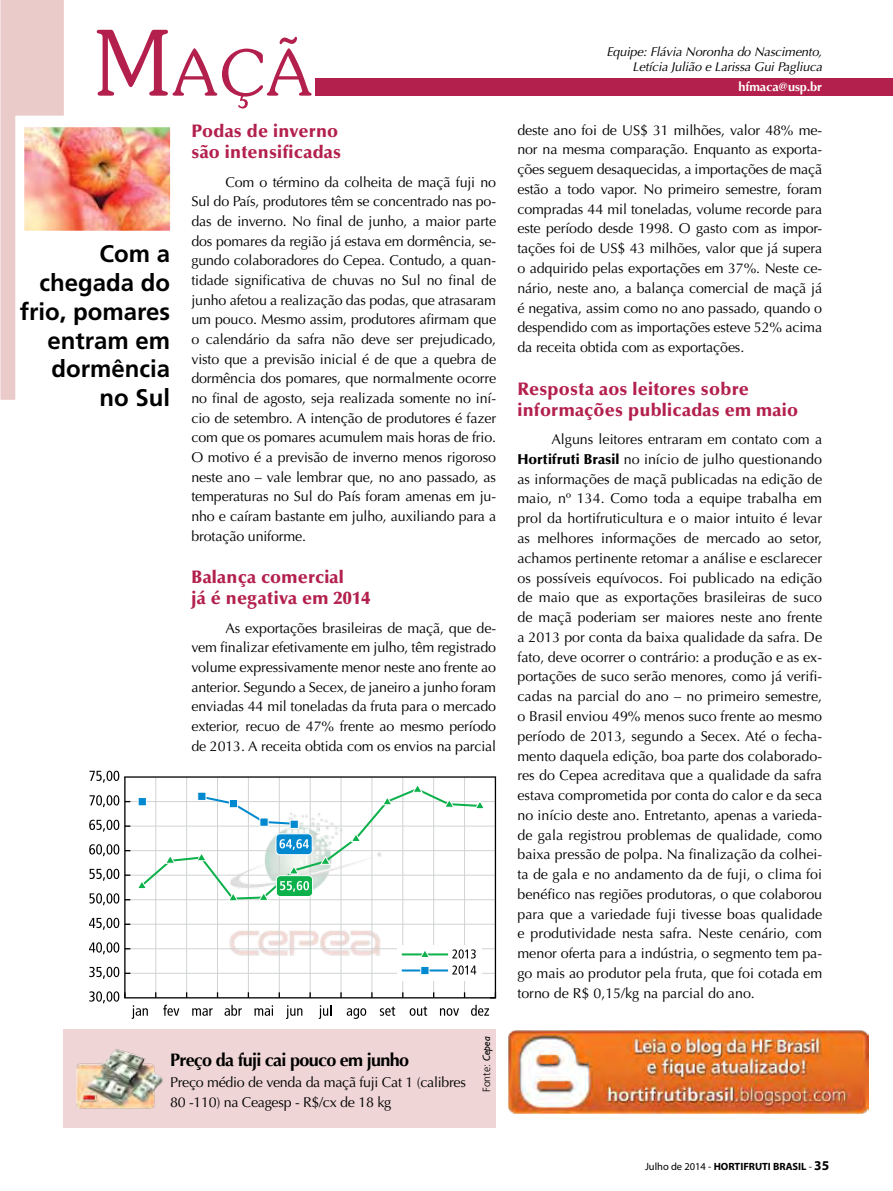
<style>
.page{position:relative;width:893px;height:1191px;background:#fff}
.page>*{position:absolute;margin:0;border:0;box-sizing:border-box;transform-origin:0 0}
.t1{font:300 63px "Souvenir";color:#b3204d}
.t2{font:700 24px/28.8px "Frutiger";color:#000;text-align:right}
.t3{font:900 18px/21.1px "Optima";letter-spacing:.015em;color:#b3204d}
.t4{font:700 18px "Optima";letter-spacing:-.04em;color:#000}
.t5{font:14.25px/19.8px "Optima";letter-spacing:-.01em;color:#000;text-align:justify}
.t6{font:italic 12.75px/15px "Optima";letter-spacing:-.01em;color:#000;text-align:right}
.t7{font:700 12.75px "Optima";letter-spacing:-.01em;color:#fff}
.t8{font:700 10.5px "Myriad";color:#000}
.t9{font:300 10.5px "Frutiger";color:#000}
.s1{font-size:90px}
.s2{font-family:"Humanist 521 BT";font-weight:400;font-style:italic}
.s3{font-weight:900}
.s4{font-weight:400}
.s5{font-size:13.5px}
</style>
<div class="page">
<div style="left:316px;top:79px;width:577px;height:17px;background:#b3204d"></div>
<div style="left:64px;top:1029px;width:432px;height:98px;background:#efd5d5"></div>
<img style="left:76px;top:1049px;width:87px;height:59px">
<svg style="left:0;top:0;width:64px;height:400px"></svg>
<img style="left:25px;top:128px;width:144px;height:102px">
<div style="left:21px;top:124px;width:152px;height:110px;border:3px solid #fff"></div>
<img style="left:508px;top:1030px;width:361px;height:84px">
<img style="left:224px;top:901px;width:164px;height:58px">
<svg style="left:132px;top:1005px;width:16px;height:14px"></svg>
<svg style="left:163px;top:1004px;width:16px;height:11px"></svg>
<svg style="left:192px;top:1008px;width:21px;height:7px"></svg>
<svg style="left:224px;top:1004px;width:18px;height:11px"></svg>
<svg style="left:254px;top:1005px;width:19px;height:10px"></svg>
<svg style="left:286px;top:1005px;width:16px;height:14px"></svg>
<svg style="left:319px;top:1005px;width:12px;height:14px"></svg>
<svg style="left:347px;top:1008px;width:19px;height:11px"></svg>
<svg style="left:380px;top:1006px;width:15px;height:9px"></svg>
<svg style="left:410px;top:1006px;width:17px;height:9px"></svg>
<svg style="left:440px;top:1008px;width:19px;height:7px"></svg>
<svg style="left:471px;top:1004px;width:18px;height:11px"></svg>
<svg style="left:89px;top:966px;width:30px;height:12px"></svg>
<svg style="left:89px;top:942px;width:30px;height:12px"></svg>
<svg style="left:89px;top:917px;width:30px;height:12px"></svg>
<svg style="left:90px;top:893px;width:29px;height:12px"></svg>
<svg style="left:90px;top:868px;width:29px;height:12px"></svg>
<svg style="left:89px;top:844px;width:30px;height:12px"></svg>
<svg style="left:89px;top:819px;width:30px;height:12px"></svg>
<svg style="left:89px;top:795px;width:30px;height:12px"></svg>
<svg style="left:89px;top:770px;width:30px;height:12px"></svg>
<hr style="left:155px;top:777px;width:1px;height:220px;background:#d1d3d4">
<hr style="left:186px;top:777px;width:1px;height:220px;background:#d1d3d4">
<hr style="left:217px;top:777px;width:1px;height:220px;background:#d1d3d4">
<hr style="left:248px;top:777px;width:1px;height:220px;background:#d1d3d4">
<hr style="left:279px;top:777px;width:1px;height:220px;background:#d1d3d4">
<hr style="left:310px;top:777px;width:1px;height:220px;background:#d1d3d4">
<hr style="left:341px;top:777px;width:1px;height:220px;background:#d1d3d4">
<hr style="left:372px;top:777px;width:1px;height:220px;background:#d1d3d4">
<hr style="left:403px;top:777px;width:1px;height:220px;background:#d1d3d4">
<hr style="left:433px;top:777px;width:1px;height:220px;background:#d1d3d4">
<hr style="left:464px;top:777px;width:1px;height:220px;background:#d1d3d4">
<hr style="left:125px;top:801px;width:370px;height:1px;background:#d1d3d4">
<hr style="left:125px;top:997px;width:370px;height:1px;background:#000">
<hr style="left:125px;top:973px;width:370px;height:1px;background:#d1d3d4">
<hr style="left:125px;top:948px;width:370px;height:1px;background:#d1d3d4">
<hr style="left:125px;top:924px;width:370px;height:1px;background:#d1d3d4">
<hr style="left:125px;top:899px;width:370px;height:1px;background:#d1d3d4">
<hr style="left:125px;top:875px;width:370px;height:1px;background:#d1d3d4">
<hr style="left:125px;top:850px;width:370px;height:1px;background:#d1d3d4">
<hr style="left:125px;top:826px;width:370px;height:1px;background:#d1d3d4">
<hr style="left:125px;top:776px;width:370px;height:1px;background:#000">
<hr style="left:124px;top:777px;width:2px;height:220px;background:#000">
<hr style="left:495px;top:777px;width:1px;height:220px;background:#000">
<svg style="left:89px;top:991px;width:37px;height:12px"></svg>
<div style="left:397px;top:945px;width:85px;height:35px;background:#fff"></div>
<hr style="left:402px;top:953px;width:46px;height:2px;background:#0db14b">
<svg style="left:452px;top:949px;width:24px;height:9px"></svg>
<hr style="left:402px;top:969px;width:46px;height:2px;background:#0089cf">
<div style="left:420px;top:966px;width:9px;height:9px;background:#0089cf;border:1px solid #fff"></div>
<svg style="left:452px;top:965px;width:24px;height:9px"></svg>
<svg style="left:419px;top:951px;width:11px;height:6px"></svg>
<svg style="left:136px;top:783px;width:349px;height:118px"></svg>
<div style="left:197px;top:792px;width:9px;height:8px;background:#0089cf;border:1px solid #fff"></div>
<div style="left:229px;top:799px;width:9px;height:9px;background:#0089cf;border:1px solid #fff"></div>
<div style="left:260px;top:817px;width:8px;height:9px;background:#0089cf;border:1px solid #fff"></div>
<div style="left:290px;top:820px;width:9px;height:8px;background:#0089cf;border:1px solid #fff"></div>
<h1 class="t1" style="left:94px;top:34px;width:220px"><span class="s1">M</span>açã</h1>
<h2 class="t2" style="left:20px;top:239px;width:152px">Com a chegada do frio, pomares entram em dormência no Sul</h2>
<p class="t3" style="left:191px;top:121px;width:151px">Podas de inverno são intensificadas</p>
<p class="t5" style="left:191px;top:172px;width:306px;text-indent:34px">Com o término da colheita de maçã fuji no Sul do País, produtores têm se concentrado nas po&shy;das de inverno. No final de junho, a maior parte dos pomares da região já estava em dormência, se&shy;gundo colaboradores do Cepea. Contudo, a quan&shy;tidade significativa de chuvas no Sul no final de junho afetou a realização das podas, que atrasaram um pouco. Mesmo assim, produtores afirmam que o calendário da safra não deve ser prejudicado, visto que a previsão inicial é de que a quebra de dormência dos pomares, que normalmente ocorre no final de agosto, seja realizada somente no iní&shy;cio de setembro. A intenção de produtores é fazer com que os pomares acumulem mais horas de frio.<br>O motivo é a previsão de inverno menos rigoroso neste ano – vale lembrar que, no ano passado, as temperaturas no Sul do País foram amenas em ju&shy;nho e caíram bastante em julho, auxiliando para a brotação uniforme.</p>
<p class="t3" style="left:191px;top:567px;width:180px">Balança comercial<br>já é negativa em 2014</p>
<p class="t5" style="left:191px;top:618px;width:306px;text-indent:34px">As exportações brasileiras de maçã, que de&shy;vem finalizar efetivamente em julho, têm registrado volume expressivamente menor neste ano frente ao anterior. Segundo a Secex, de janeiro a junho foram enviadas 44 mil toneladas da fruta para o mercado exterior, recuo de 47% frente ao mesmo período de 2013. A receita obtida com os envios na parcial</p>
<p class="t4" style="left:170px;top:1049px;width:241px">Preço da fuji cai pouco em junho</p>
<p class="t5" style="left:170px;top:1073px;width:297px">Preço médio de venda da maçã fuji Cat 1 (calibres<br>80 -110) na Ceagesp - R$/cx de 18 kg</p>
<p class="t9" style="left:481px;top:1092px;width:57px;rotate:-90deg">Fonte: <span class="s2">Cepea</span></p>
<p class="t6" style="left:606px;top:45px;width:217px">Equipe: Flávia Noronha do Nascimento,<br>Letícia Julião e Larissa Gui Pagliuca</p>
<p class="t7" style="left:738px;top:79px;width:85px">hfmaca@usp.br</p>
<p class="t5" style="left:517px;top:120px;width:306px">deste ano foi de US$ 31 milhões, valor 48% me&shy;nor na mesma comparação. Enquanto as exporta&shy;ções seguem desaquecidas, a importações de maçã estão a todo vapor. No primeiro semestre, foram compradas 44 mil toneladas, volume recorde para este período desde 1998. O gasto com as impor&shy;tações foi de US$ 43 milhões, valor que já supera o adquirido pelas exportações em 37%. Neste ce&shy;nário, neste ano, a balança comercial de maçã já é negativa, assim como no ano passado, quando o despendido com as importações esteve 52% acima da receita obtida com as exportações.</p>
<p class="t3" style="left:517px;top:378px;width:282px">Resposta aos leitores sobre informações publicadas em maio</p>
<p class="t5" style="left:517px;top:429px;width:306px;text-indent:34px">Alguns leitores entraram em contato com a <span class="s3">Hortifruti Brasil</span> no início de julho questionando as informações de maçã publicadas na edição de maio, nº 134. Como toda a equipe trabalha em prol da hortifruticultura e o maior intuito é levar as melhores informações de mercado ao setor, achamos pertinente retomar a análise e esclarecer os possíveis equívocos. Foi publicado na edição de maio que as exportações brasileiras de suco de maçã poderiam ser maiores neste ano frente a 2013 por conta da baixa qualidade da safra. De fato, deve ocorrer o contrário: a produção e as ex&shy;portações de suco serão menores, como já verifi&shy;cadas na parcial do ano – no primeiro semestre, o Brasil enviou 49% menos suco frente ao mesmo período de 2013, segundo a Secex. Até o fecha&shy;mento daquela edição, boa parte dos colaborado&shy;res do Cepea acreditava que a qualidade da safra estava comprometida por conta do calor e da seca no início deste ano. Entretanto, apenas a varieda&shy;de gala registrou problemas de qualidade, como baixa pressão de polpa. Na finalização da colhei&shy;ta de gala e no andamento da de fuji, o clima foi benéfico nas regiões produtoras, o que colaborou para que a variedade fuji tivesse boas qualidade e produtividade nesta safra. Neste cenário, com menor oferta para a indústria, o segmento tem pa&shy;go mais ao produtor pela fruta, que foi cotada em torno de R$ 0,15/kg na parcial do ano.</p>
<p class="t8" style="left:645px;top:1161px;width:186px"><span class="s4">Julho de 2014 -</span> HORTIFRUTI BRASIL <span class="s4">-</span> <span class="s5">35</span></p>
</div>
